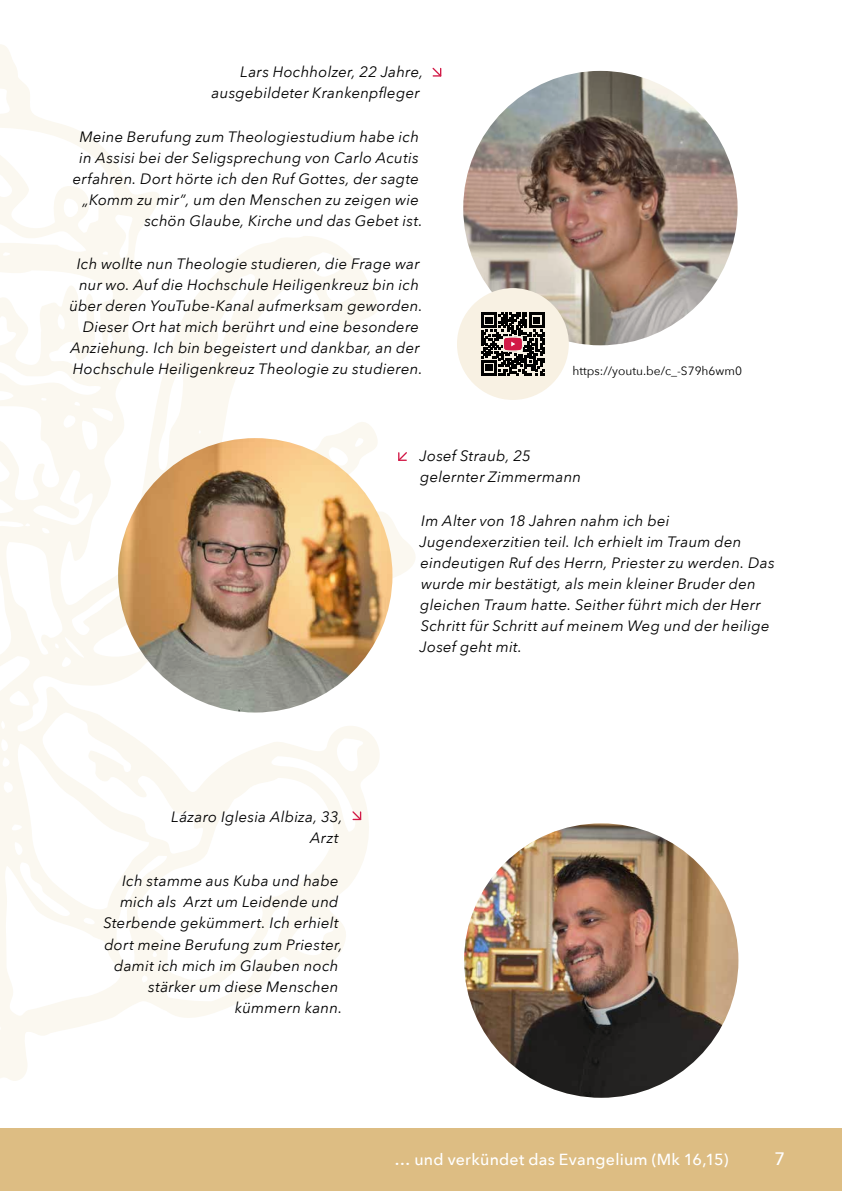
<style>
.page{position:relative;width:842px;height:1191px;background:#fff}
.page>*{position:absolute;margin:0;border:0;box-sizing:border-box;transform-origin:0 0}
.t1{font:500 18px "Avenir Next";color:#fff}
.t2{font:500 16px "Avenir Next";letter-spacing:.015em;color:#fff}
.t3{font:italic 15px/21px "Avenir Next";letter-spacing:.015em;color:#000;text-align:right}
.t4{font:12px "Avenir Next";color:#000}
</style>
<div class="page">
<div style="left:0;top:1128px;width:842px;height:63px;background:#ddbd83"></div>
<svg style="left:0;top:44px;width:415px;height:1037px"></svg>
<img style="left:464px;top:823px;width:274px;height:274px">
<img style="left:463px;top:71px;width:274px;height:274px">
<svg style="left:351px;top:810px;width:11px;height:11px"></svg>
<svg style="left:432px;top:67px;width:10px;height:10px"></svg>
<img style="left:118px;top:438px;width:274px;height:274px">
<svg style="left:397px;top:451px;width:11px;height:11px"></svg>
<div style="left:457px;top:288px;width:112px;height:112px;background:#f8f1e3;border-radius:50%"></div>
<svg style="left:481px;top:312px;width:63px;height:63px"></svg>
<p class="t3" style="left:212px;top:61px;width:213px">Lars Hochholzer, 22 Jahre, ausgebildeter Krankenpfleger</p>
<p class="t3" style="left:73px;top:125px;width:351px">Meine Berufung zum Theologiestudium habe ich in Assisi bei der Seligsprechung von Carlo Acutis erfahren. Dort hörte ich den Ruf Gottes, der sagte „Komm zu mir”, um den Menschen zu zeigen wie schön Glaube, Kirche und das Gebet ist.</p>
<p class="t3" style="left:69px;top:253px;width:355px">Ich wollte nun Theologie studieren, die Frage war nur wo. Auf die Hochschule Heiligenkreuz bin ich über deren YouTube-Kanal aufmerksam geworden.<br>Dieser Ort hat mich berührt und eine besondere Anziehung. Ich bin begeistert und dankbar, an der Hochschule Heiligenkreuz Theologie zu studieren.</p>
<p class="t4" style="left:572px;top:360px;width:171px">https://youtu.be/c_-S79h6wm0</p>
<p class="t3" style="left:420px;top:445px;width:163px;text-align:left">Josef Straub, 25 gelernter Zimmermann</p>
<p class="t3" style="left:420px;top:509px;width:356px;text-align:left">Im Alter von 18 Jahren nahm ich bei Jugendexerzitien teil. Ich erhielt im Traum den eindeutigen Ruf des Herrn, Priester zu werden. Das wurde mir bestätigt, als mein kleiner Bruder den gleichen Traum hatte. Seither führt mich der Herr Schritt für Schritt auf meinem Weg und der heilige Josef geht mit.</p>
<p class="t3" style="left:171px;top:805px;width:173px">Lázaro Iglesia Albiza, 33,<br>Arzt</p>
<p class="t3" style="left:104px;top:870px;width:241px">Ich stamme aus Kuba und habe mich als Arzt um Leidende und<br>Sterbende gekümmert. Ich erhielt dort meine Berufung zum Priester, damit ich mich im Glauben noch stärker um diese Menschen kümmern kann.</p>
<p class="t2" style="left:394px;top:1145px;width:336px">… und verkündet das Evangelium (Mk 16,15)</p>
<p class="t1" style="left:774px;top:1143px;width:12px">7</p>
</div>
